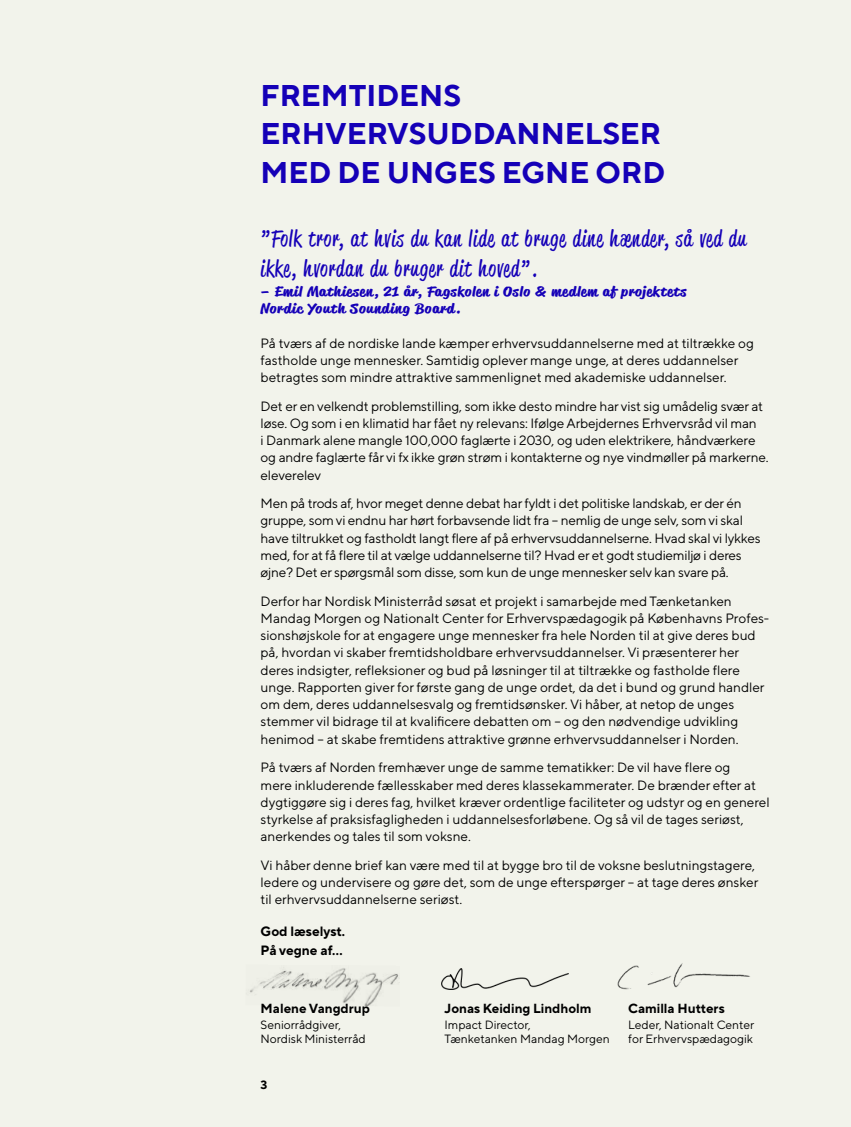
<style>
.page{position:relative;width:851px;height:1127px;background:#fff}
.page>*{position:absolute;margin:0;border:0;box-sizing:border-box;transform-origin:0 0}
.t1{font:700 30px/38.2px "TT Norms Pro";color:#1500b7}
.t2{font:22.5px/29.2px "Reklame Script";letter-spacing:.06em;color:#1500b7}
.t3{font:13.5px/17.2px "TT Norms Pro";color:#000}
.t4{font:700 13.5px/17.2px "Reklame Script";letter-spacing:.06em;color:#1500b7}
.t5{font:700 13.5px/19.5px "TT Norms Pro";color:#000}
.t6{font:700 13.2px "TT Norms Pro";color:#000}
.t7{font:12px/13.5px "TT Norms Pro";color:#000}
.t8{font:700 12px "TT Norms Pro";color:#000}
</style>
<div class="page">
<div style="left:0;top:0;width:850px;height:1127px;background:#f2f3eb"></div>
<img style="left:249px;top:967px;width:151px;height:39px">
<img style="left:441px;top:968px;width:127px;height:21px">
<img style="left:617px;top:963px;width:133px;height:27px">
<h1 class="t1" style="left:260px;top:75px;width:406px">FREMTIDENS<br>ERHVERVSUDDANNELSER<br>MED DE UNGES EGNE ORD</h1>
<h2 class="t2" style="left:260px;top:224px;width:487px">”Folk tror, at hvis du kan lide at bruge dine hænder, så ved du ikke, hvordan du bruger dit hoved”.</h2>
<p class="t4" style="left:260px;top:282px;width:427px">– Emil Mathiesen, 21 år, Fagskolen i Oslo &amp; medlem af projektets<br>Nordic Youth Sounding Board.</p>
<p class="t3" style="left:260px;top:334px;width:494px">På tværs af de nordiske lande kæmper erhvervsuddannelserne med at tiltrække og fastholde unge mennesker. Samtidig oplever mange unge, at deres uddannelser betragtes som mindre attraktive sammenlignet med akademiske uddannelser.</p>
<p class="t3" style="left:260px;top:397px;width:509px">Det er en velkendt problemstilling, som ikke desto mindre har vist sig umådelig svær at løse. Og som i en klimatid har fået ny relevans: Ifølge Arbejdernes Erhvervsråd vil man<br>i Danmark alene mangle 100,000 faglærte i 2030, og uden elektrikere, håndværkere og andre faglærte får vi fx ikke grøn strøm i kontakterne og nye vindmøller på markerne. eleverelev</p>
<p class="t3" style="left:260px;top:494px;width:501px">Men på trods af, hvor meget denne debat har fyldt i det politiske landskab, er der én gruppe, som vi endnu har hørt forbavsende lidt fra – nemlig de unge selv, som vi skal have tiltrukket og fastholdt langt flere af på erhvervsuddannelserne. Hvad skal vi lykkes med, for at få flere til at vælge uddannelserne til? Hvad er et godt studiemiljø i deres øjne? Det er spørgsmål som disse, som kun de unge mennesker selv kan svare på.</p>
<p class="t3" style="left:260px;top:592px;width:510px">Derfor har Nordisk Ministerråd søsat et projekt i samarbejde med Tænketanken Mandag Morgen og Nationalt Center for Erhvervspædagogik på Københavns Profes&shy;sionshøjskole for at engagere unge mennesker fra hele Norden til at give deres bud på, hvordan vi skaber fremtidsholdbare erhvervsuddannelser. Vi præsenterer her deres indsigter, refleksioner og bud på løsninger til at tiltrække og fastholde flere unge. Rapporten giver for første gang de unge ordet, da det i bund og grund handler om dem, deres uddannelsesvalg og fremtidsønsker. Vi håber, at netop de unges stemmer vil bidrage til at kvalificere debatten om – og den nødvendige udvikling henimod – at skabe fremtidens attraktive grønne erhvervsuddannelser i Norden.</p>
<p class="t3" style="left:260px;top:758px;width:510px">På tværs af Norden fremhæver unge de samme tematikker: De vil have flere og<br>mere inkluderende fællesskaber med deres klassekammerater. De brænder efter at dygtiggøre sig i deres fag, hvilket kræver ordentlige faciliteter og udstyr og en generel styrkelse af praksisfagligheden i uddannelsesforløbene. Og så vil de tages seriøst, anerkendes og tales til som voksne.</p>
<p class="t3" style="left:260px;top:856px;width:499px">Vi håber denne brief kan være med til at bygge bro til de voksne beslutningstagere, ledere og undervisere og gøre det, som de unge efterspørger – at tage deres ønsker til erhvervsuddannelserne seriøst.</p>
<p class="t5" style="left:260px;top:921px;width:86px">God læselyst.<br>På vegne af…</p>
<p class="t6" style="left:260px;top:999px;width:111px">Malene Vangdrup</p>
<p class="t7" style="left:260px;top:1018px;width:107px">Seniorrådgiver,<br>Nordisk Ministerråd</p>
<p class="t8" style="left:260px;top:1076px;width:8px">3</p>
<p class="t6" style="left:444px;top:999px;width:148px">Jonas Keiding Lindholm</p>
<p class="t7" style="left:444px;top:1018px;width:167px">Impact Director,<br>Tænketanken Mandag Morgen</p>
<p class="t6" style="left:628px;top:999px;width:98px">Camilla Hutters</p>
<p class="t7" style="left:628px;top:1018px;width:127px">Leder, Nationalt Center for Erhvervspædagogik</p>
</div>
